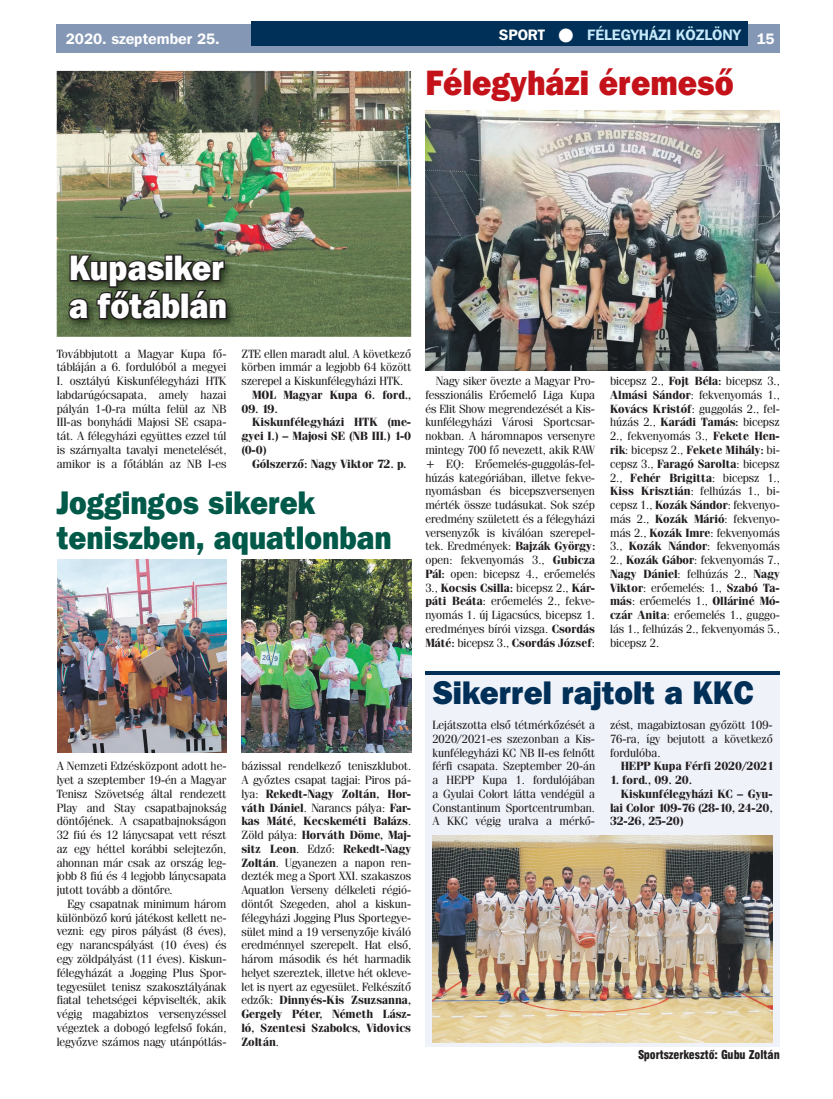
<style>
.page{position:relative;width:833px;height:1099px;background:#fff}
.page>*{position:absolute;margin:0;border:0;box-sizing:border-box;transform-origin:0 0}
.t1{font:35.12px/37.9px "Franklin Gothic Hv PFL";color:#fff;scale:.9 1}
.t2{font:35px "Franklin Gothic Hv PFL";color:#c4121a;scale:.9 1}
.t3{font:32.5px/35px "Franklin Gothic Hv PFL";color:#005949;scale:.9 1}
.t4{font:32.5px "Franklin Gothic Hv PFL";color:#002f57;scale:.95 1}
.t5{font:700 15px "Franklin Gothic PFL";color:#c6eafa}
.t6{font:700 15px "Franklin Gothic PFL";color:#fff}
.t7{font:11.88px/13.8px "Fenice PFL";color:#231f20;text-align:justify}
.t8{font:700 11.88px "Fenice PFL";color:#231f20}
.t9{font:11.88px "Swiss 721 Blk Cn PFL";color:#231f20}
.s1{color:#fff}
.s2{font-weight:700}
</style>
<div class="page">
<div style="left:57px;top:25px;width:723px;height:28px;background:#8498b6"></div>
<div style="left:252px;top:21px;width:496px;height:25px;background:#002f57"></div>
<img style="left:57px;top:71px;width:354px;height:266px">
<img style="left:425px;top:110px;width:355px;height:260px">
<img style="left:57px;top:560px;width:170px;height:192px">
<img style="left:241px;top:560px;width:170px;height:192px">
<img style="left:65px;top:251px;width:173px;height:79px">
<svg style="left:67px;top:253px;width:161px;height:69px;background:#39432e"></svg>
<div style="left:425px;top:674px;width:355px;height:372px;background:#eff2f9"></div>
<img style="left:432px;top:835px;width:340px;height:207px">
<hr style="left:425px;top:671px;width:355px;height:3px;background:#002f57">
<p class="t6" style="left:66px;top:29px;width:155px">2020. szeptember 25.</p>
<p class="t5" style="left:499px;top:25px;width:277px"><span class="s1">SPORT</span> <span class="s1">●</span> FÉLEGYHÁZI KÖZLÖNY <span class="s1">15</span></p>
<h2 class="t2" style="left:425px;top:60px;width:344px">Félegyházi éremeső</h2>
<h1 class="t1" style="left:69px;top:248px;width:177px">Kupasiker a főtáblán</h1>
<p class="t7" style="left:57px;top:346px;width:171px">Továbbjutott a Magyar Kupa fő&shy;tábláján a 6. fordulóból a megyei I. osztályú Kiskunfélegyházi HTK labdarúgócsapata, amely hazai pályán 1-0-ra múlta felül az NB III-as bonyhádi Majosi SE csapa&shy;tát. A félegyházi együttes ezzel túl is szárnyalta tavalyi menetelését, amikor is a főtáblán az NB I-es</p>
<p class="t7" style="left:241px;top:346px;width:171px">ZTE ellen maradt alul. A következő körben immár a legjobb 64 között szerepel a Kiskunfélegyházi HTK.</p>
<p class="t8" style="left:252px;top:387px;width:161px">MOL Magyar Kupa 6. ford.,</p>
<p class="t8" style="left:241px;top:401px;width:38px">09. 19.</p>
<p class="t8" style="left:252px;top:415px;width:161px">Kiskunfélegyházi HTK (me-</p>
<p class="t8" style="left:241px;top:429px;width:171px">gyei I.) – Majosi SE (NB III.) 1-0</p>
<p class="t8" style="left:241px;top:442px;width:27px">(0-0)</p>
<p class="t8" style="left:252px;top:456px;width:156px">Gólszerző: Nagy Viktor 72. p.</p>
<h3 class="t3" style="left:57px;top:484px;width:374px">Joggingos sikerek teniszben, aquatlonban</h3>
<p class="t7" style="left:57px;top:759px;width:171px">A Nemzeti Edzésközpont adott he&shy;lyet a szeptember 19-én a Magyar Tenisz Szövetség által rendezett Play and Stay csapatbajnokság döntőjének. A csapatbajnokságon 32 fiú és 12 lánycsapat vett részt az egy héttel korábbi selejtezőn, ahonnan már csak az ország leg&shy;jobb 8 fiú és 4 legjobb lánycsapata jutott tovább a döntőre.</p>
<p class="t7" style="left:57px;top:896px;width:171px;text-indent:11px">Egy csapatnak minimum három különböző korú játékost kellett ne&shy;vezni: egy piros pályást (8 éves), egy narancspályást (10 éves) és egy zöldpályást (11 éves). Kiskun&shy;félegyházát a Jogging Plus Spor&shy;tegyesület tenisz szakosztályának fiatal tehetségei képviselték, akik végig magabiztos versenyzéssel végeztek a dobogó legfelső fokán, legyőzve számos nagy utánpótlás-</p>
<p class="t7" style="left:241px;top:759px;width:171px">bázissal rendelkező teniszklubot.<br>A győztes csapat tagjai: Piros pá&shy;lya: <span class="s2">Rekedt-Nagy Zoltán, Hor&shy;váth Dániel</span>. Narancs pálya: <span class="s2">Far&shy;kas Máté, Kecskeméti Balázs</span>.<br>Zöld pálya: <span class="s2">Horváth Döme, Maj&shy;sitz Leon</span>. Edző: <span class="s2">Rekedt-Nagy Zoltán</span>. Ugyanezen a napon ren&shy;dezték meg a Sport XXI. szakaszos Aquatlon Verseny délkeleti régió&shy;döntőt Szegeden, ahol a kiskun&shy;félegyházi Jogging Plus Sportegye&shy;sület mind a 19 versenyzője kiváló eredménnyel szerepelt. Hat első, három második és hét harmadik helyet szereztek, illetve hét okleve&shy;let is nyert az egyesület. Felkészítő edzők: <span class="s2">Dinnyés-Kis Zsuzsanna, Gergely Péter, Németh Lász&shy;ló, Szentesi Szabolcs, Vidovics Zoltán</span>.</p>
<p class="t7" style="left:425px;top:374px;width:171px;text-indent:11px">Nagy siker övezte a Magyar Pro&shy;fesszionális Erőemelő Liga Kupa és Elit Show megrendezését a Kis&shy;kunfélegyházi Városi Sportcsar&shy;nokban. A háromnapos versenyre mintegy 700 fő nevezett, akik RAW + EQ: Erőemelés-guggolás-fel&shy;húzás kategóriában, illetve fekve&shy;nyomásban és bicepszversenyen mérték össze tudásukat. Sok szép eredmény született és a félegyházi versenyzők is kiválóan szerepel&shy;tek. Eredmények: <span class="s2">Bajzák György: </span>open: fekvenyomás 3., <span class="s2">Gubicza Pál:</span> open: bicepsz 4., erőemelés 3., <span class="s2">Kocsis Csilla:</span> bicepsz 2., <span class="s2">Kár&shy;páti Beáta</span>: erőemelés 2., fekve&shy;nyomás 1. új Ligacsúcs, bicepsz 1. eredményes bírói vizsga. <span class="s2">Csordás Máté:</span> bicepsz 3., <span class="s2">Csordás József</span>:</p>
<p class="t7" style="left:610px;top:374px;width:171px">bicepsz 2., <span class="s2">Fojt Béla:</span> bicepsz 3., <span class="s2">Almási Sándor</span>: fekvenyomás 1., <span class="s2">Kovács Kristóf</span>: guggolás 2., fel&shy;húzás 2., <span class="s2">Karádi Tamás:</span> bicepsz 2., fekvenyomás 3., <span class="s2">Fekete Hen&shy;rik</span>: bicepsz 2., <span class="s2">Fekete Mihály:</span> bi&shy;cepsz 3., <span class="s2">Faragó Sarolta</span>: bicepsz 2., <span class="s2">Fehér Brigitta</span>: bicepsz 1., <span class="s2">Kiss Krisztián</span>: felhúzás 1., bi&shy;cepsz 1., <span class="s2">Kozák Sándor</span>: fekvenyo&shy;más 2., <span class="s2">Kozák Márió</span>: fekvenyo&shy;más 2., <span class="s2">Kozák Imre</span>: fekvenyomás 3., <span class="s2">Kozák Nándor</span>: fekvenyomás 2., <span class="s2">Kozák Gábor</span>: fekvenyomás 7., <span class="s2">Nagy Dániel</span>: felhúzás 2., <span class="s2">Nagy Viktor</span>: erőemelés: 1., <span class="s2">Szabó Ta&shy;más</span>: erőemelés 1., <span class="s2">Olláriné Mó&shy;czár Anita</span>: erőemelés 1., guggo&shy;lás 1., felhúzás 2., fekvenyomás 5., bicepsz 2.</p>
<h3 class="t4" style="left:432px;top:672px;width:340px">Sikerrel rajtolt a KKC</h3>
<p class="t7" style="left:432px;top:718px;width:164px">Lejátszotta első tétmérkőzését a 2020/2021-es szezonban a Kis&shy;kunfélegyházi KC NB II-es felnőtt férfi csapata. Szeptember 20-án a HEPP Kupa 1. fordulójában a Gyulai Colort látta vendégül a Constantinum Sportcentrumban.<br>A KKC végig uralva a mérkő-</p>
<p class="t7" style="left:610px;top:718px;width:164px">zést, magabiztosan győzött 109- 76-ra, így bejutott a következő fordulóba.</p>
<p class="t8" style="left:620px;top:759px;width:153px">HEPP Kupa Férfi 2020/2021</p>
<p class="t8" style="left:610px;top:772px;width:83px">1. ford., 09. 20.</p>
<p class="t8" style="left:620px;top:786px;width:153px">Kiskunfélegyházi KC – Gyu-</p>
<p class="t8" style="left:610px;top:800px;width:164px">lai Color 109-76 (28-10, 24-20,</p>
<p class="t8" style="left:610px;top:814px;width:75px">32-26, 25-20)</p>
<p class="t9" style="left:638px;top:1047px;width:143px">Sportszerkesztő: Gubu Zoltán</p>
</div>
